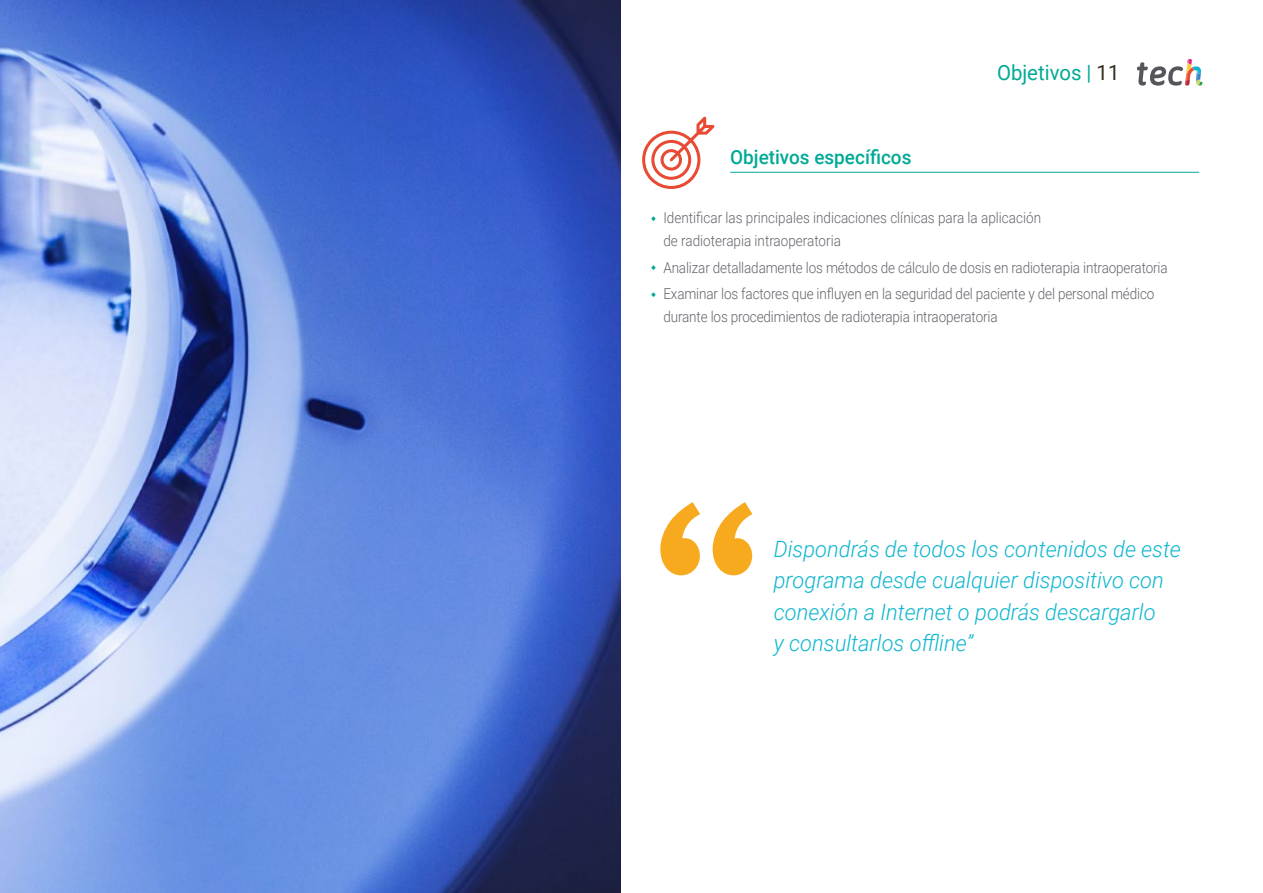
<style>
.page{position:relative;width:1263px;height:893px;background:#fff}
.page>*{position:absolute;margin:0;border:0;box-sizing:border-box;transform-origin:0 0}
.t1{font:italic 300 22.5px/31.5px "Roboto";color:#0fb6cf}
.t2{font:21px "Roboto";color:#00a996}
.t3{font:500 19.5px "Roboto";color:#00a996}
.t4{font:300 15px/22.5px "Roboto";letter-spacing:-.01em;color:#61646a;scale:.9 1}
.s1{color:#312e20}
</style>
<div class="page">
<hr style="left:730px;top:172px;width:469px;height:1px;background:#00a996">
<svg style="left:642px;top:117px;width:72px;height:72px"></svg>
<img style="left:0;top:0;width:621px;height:893px">
<svg style="left:660px;top:502px;width:92px;height:73px"></svg>
<svg style="left:1137px;top:59px;width:65px;height:27px"></svg>
<h3 class="t3" style="left:730px;top:143px;width:183px">Objetivos específicos</h3>
<h2 class="t2" style="left:997px;top:57px;width:124px">Objetivos | <span class="s1">11</span></h2>
<p class="t4" style="left:663px;top:206px;width:421px">Identificar las principales indicaciones clínicas para la aplicación de radioterapia intraoperatoria</p>
<p class="t4" style="left:663px;top:253px;width:562px;line-height:26.7px">Analizar detalladamente los métodos de cálculo de dosis en radioterapia intraoperatoria<br>Examinar los factores que influyen en la seguridad del paciente y del personal médico</p>
<p class="t4" style="left:663px;top:305px;width:373px">durante los procedimientos de radioterapia intraoperatoria</p>
<h1 class="t1" style="left:774px;top:532px;width:409px">Dispondrás de todos los contenidos de este programa desde cualquier dispositivo con conexión a Internet o podrás descargarlo<br>y consultarlos offline”</h1>
</div>
